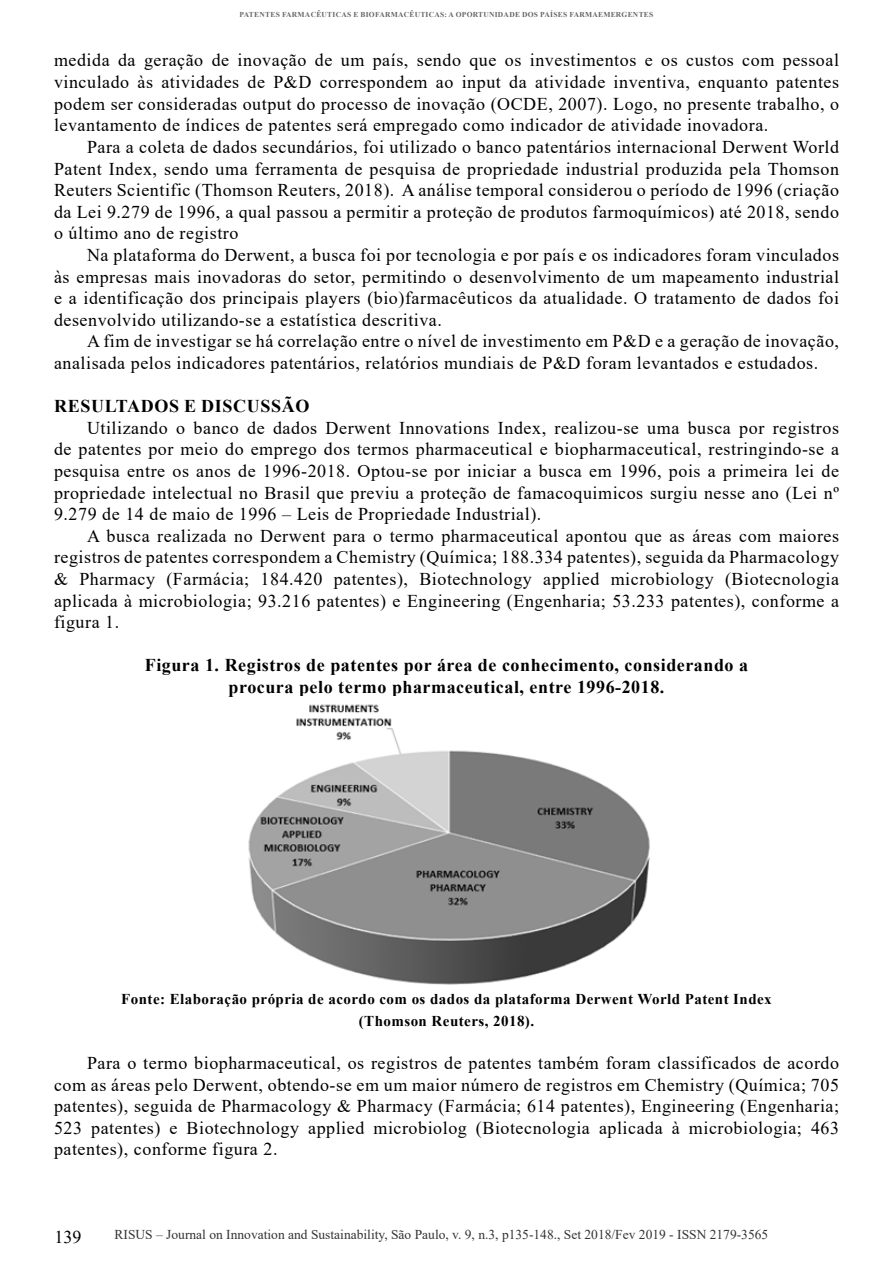
<style>
.page{position:relative;width:893px;height:1263px;background:#fff}
.page>*{position:absolute;margin:0;border:0;box-sizing:border-box;transform-origin:0 0}
.texto{font:18px/21.6px "Times New Roman";letter-spacing:.03em;color:#000;text-align:justify}
.tabela{font:700 18px "Times New Roman";letter-spacing:.03em;color:#000}
.Título_principal{font:700 18px "Times New Roman";letter-spacing:.035em;color:#000}
.tabela-2{font:700 15px "Times New Roman";letter-spacing:.03em;color:#000}
.t1{font:13.5px "Times New Roman";color:#333}
.t2{font:700 7.5px "Times New Roman";letter-spacing:.035em;color:#666}
</style>
<div class="page">
<img style="left:248px;top:704px;width:402px;height:281px">
<p class="t2" style="left:240px;top:9px;width:415px">PATENTES FARMACÊUTICAS E BIOFARMACÊUTICAS: A OPORTUNIDADE DOS PAÍSES FARMAEMERGENTES</p>
<p class="texto" style="left:54px;top:49px;width:787px">medida da geração de inovação de um país, sendo que os investimentos e os custos com pessoal vinculado às atividades de P&amp;D correspondem ao input da atividade inventiva, enquanto patentes podem ser consideradas output do processo de inovação (OCDE, 2007). Logo, no presente trabalho, o levantamento de índices de patentes será empregado como indicador de atividade inovadora.</p>
<p class="texto" style="left:54px;top:135px;width:787px;text-indent:33px">Para a coleta de dados secundários, foi utilizado o banco patentários internacional Derwent World Patent Index, sendo uma ferramenta de pesquisa de propriedade industrial produzida pela Thomson Reuters Scientific (Thomson Reuters, 2018). A análise temporal considerou o período de 1996 (criação da Lei 9.279 de 1996, a qual passou a permitir a proteção de produtos farmoquímicos) até 2018, sendo o último ano de registro</p>
<p class="texto" style="left:54px;top:243px;width:787px;text-indent:33px">Na plataforma do Derwent, a busca foi por tecnologia e por país e os indicadores foram vinculados às empresas mais inovadoras do setor, permitindo o desenvolvimento de um mapeamento industrial e a identificação dos principais players (bio)farmacêuticos da atualidade. O tratamento de dados foi desenvolvido utilizando-se a estatística descritiva.</p>
<p class="texto" style="left:54px;top:330px;width:787px;text-indent:33px">A fim de investigar se há correlação entre o nível de investimento em P&amp;D e a geração de inovação, analisada pelos indicadores patentários, relatórios mundiais de P&amp;D foram levantados e estudados.</p>
<p class="Título_principal" style="left:54px;top:393px;width:257px">RESULTADOS E DISCUSSÃO</p>
<p class="texto" style="left:54px;top:416px;width:787px;text-indent:33px">Utilizando o banco de dados Derwent Innovations Index, realizou-se uma busca por registros de patentes por meio do emprego dos termos pharmaceutical e biopharmaceutical, restringindo-se a pesquisa entre os anos de 1996-2018. Optou-se por iniciar a busca em 1996, pois a primeira lei de propriedade intelectual no Brasil que previu a proteção de famacoquimicos surgiu nesse ano (Lei nº 9.279 de 14 de maio de 1996 – Leis de Propriedade Industrial).</p>
<p class="texto" style="left:54px;top:524px;width:787px;text-indent:33px">A busca realizada no Derwent para o termo pharmaceutical apontou que as áreas com maiores registros de patentes correspondem a Chemistry (Química; 188.334 patentes), seguida da Pharmacology &amp; Pharmacy (Farmácia; 184.420 patentes), Biotechnology applied microbiology (Biotecnologia aplicada à microbiologia; 93.216 patentes) e Engineering (Engenharia; 53.233 patentes), conforme a figura 1.</p>
<p class="tabela" style="left:145px;top:652px;width:605px">Figura 1. Registros de patentes por área de conhecimento, considerando a</p>
<p class="tabela" style="left:229px;top:674px;width:437px">procura pelo termo pharmaceutical, entre 1996-2018.</p>
<p class="tabela-2" style="left:121px;top:988px;width:652px">Fonte: Elaboração própria de acordo com os dados da plataforma Derwent World Patent Index</p>
<p class="tabela-2" style="left:359px;top:1010px;width:177px">(Thomson Reuters, 2018).</p>
<p class="texto" style="left:54px;top:1051px;width:787px;text-indent:33px">Para o termo biopharmaceutical, os registros de patentes também foram classificados de acordo com as áreas pelo Derwent, obtendo-se em um maior número de registros em Chemistry (Química; 705 patentes), seguida de Pharmacology &amp; Pharmacy (Farmácia; 614 patentes), Engineering (Engenharia; 523 patentes) e Biotechnology applied microbiolog (Biotecnologia aplicada à microbiologia; 463 patentes), conforme figura 2.</p>
<p class="texto" style="left:54px;top:1225px;width:28px">139</p>
<p class="t1" style="left:115px;top:1224px;width:655px">RISUS – Journal on Innovation and Sustainability, São Paulo, v. 9, n.3, p135-148., Set 2018/Fev 2019 - ISSN 2179-3565</p>
</div>
